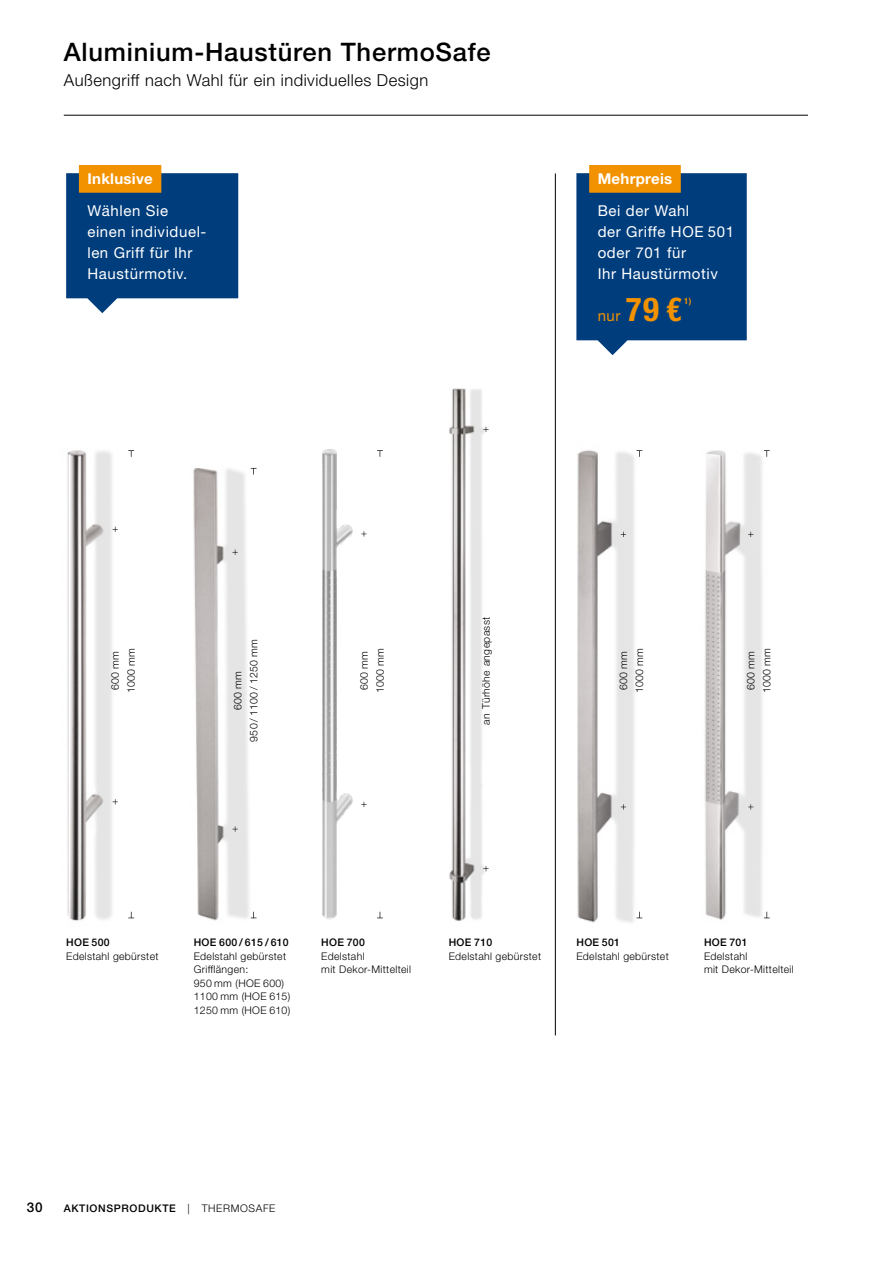
<style>
.page{position:relative;width:893px;height:1263px;background:#fff}
.page>*{position:absolute;margin:0;border:0;box-sizing:border-box;transform-origin:0 0}
.t1{font:500 25.5px "Hoermann Helvetica Neue";letter-spacing:.03em;color:#000}
.t2{font:300 16.5px "Hoermann Helvetica Neue";letter-spacing:.03em;color:#000}
.t3{font:15px/21px "Hoermann Helvetica Neue Rm";letter-spacing:.04em;color:#fff}
.t4{font:700 15px "Hoermann Helvetica Neue";letter-spacing:.02em;color:#fff}
.t5{font:15px "Hoermann Helvetica Neue Rm";color:#f39200}
.t6{font:500 13.5px "Hoermann Helvetica Neue";color:#000}
.t7{font:300 10.5px/13.5px "Hoermann Helvetica Neue";letter-spacing:.03em;color:#000}
.t8{font:500 10.5px "Hoermann Helvetica Neue";letter-spacing:.03em;color:#000}
.t9{font:500 10.5px "Hoermann Helvetica Neue";letter-spacing:.06em;color:#000}
.t10{font:700 condensed 8.7px "Hoermann Helvetica Neue";color:#f39200}
.s1{font-family:"Hoermann Helvetica Neue";font-weight:700;font-stretch:condensed;font-size:33px}
.s2{font-weight:300}
</style>
<div class="page">
<img style="left:322px;top:449px;width:31px;height:471px">
<img style="left:193px;top:467px;width:64px;height:454px">
<img style="left:577px;top:450px;width:66px;height:473px">
<img style="left:704px;top:450px;width:66px;height:470px">
<img style="left:449px;top:388px;width:38px;height:533px">
<img style="left:67px;top:450px;width:49px;height:471px">
<svg style="left:576px;top:165px;width:171px;height:190px;background:#2a557e"></svg>
<svg style="left:66px;top:165px;width:172px;height:148px;background:#345b80"></svg>
<hr style="left:555px;top:173px;width:1px;height:862px;background:#000">
<svg style="left:128px;top:912px;width:6px;height:6px"></svg>
<svg style="left:128px;top:450px;width:6px;height:7px"></svg>
<svg style="left:251px;top:912px;width:6px;height:6px"></svg>
<svg style="left:251px;top:468px;width:6px;height:6px"></svg>
<svg style="left:483px;top:866px;width:6px;height:5px"></svg>
<svg style="left:483px;top:427px;width:6px;height:5px"></svg>
<svg style="left:361px;top:531px;width:6px;height:6px"></svg>
<svg style="left:361px;top:802px;width:6px;height:5px"></svg>
<svg style="left:232px;top:550px;width:6px;height:5px"></svg>
<svg style="left:232px;top:826px;width:6px;height:6px"></svg>
<svg style="left:113px;top:799px;width:5px;height:5px"></svg>
<svg style="left:113px;top:527px;width:5px;height:5px"></svg>
<svg style="left:621px;top:532px;width:5px;height:5px"></svg>
<svg style="left:621px;top:804px;width:5px;height:6px"></svg>
<svg style="left:748px;top:532px;width:5px;height:5px"></svg>
<svg style="left:748px;top:804px;width:5px;height:6px"></svg>
<svg style="left:377px;top:912px;width:6px;height:6px"></svg>
<svg style="left:764px;top:912px;width:6px;height:6px"></svg>
<svg style="left:636px;top:912px;width:6px;height:6px"></svg>
<svg style="left:377px;top:450px;width:6px;height:7px"></svg>
<svg style="left:764px;top:450px;width:6px;height:7px"></svg>
<svg style="left:636px;top:450px;width:6px;height:7px"></svg>
<hr style="left:64px;top:115px;width:744px;height:1px;background:#000">
<h1 class="t1" style="left:64px;top:34px;width:428px">Aluminium-Haustüren ThermoSafe</h1>
<h2 class="t2" style="left:64px;top:69px;width:366px">Außengriff nach Wahl für ein individuelles Design</h2>
<h3 class="t4" style="left:87px;top:168px;width:67px">Inklusive</h3>
<h3 class="t3" style="left:87px;top:199px;width:121px">Wählen Sie einen individuel&shy;len Griff für Ihr<br>Haustürmotiv.</h3>
<h3 class="t4" style="left:598px;top:168px;width:76px">Mehrpreis</h3>
<h3 class="t3" style="left:598px;top:199px;width:138px">Bei der Wahl<br>der Griffe HOE 501 oder 701 für<br>Ihr Haustürmotiv</h3>
<h3 class="t5" style="left:598px;top:305px;width:85px">nur <span class="s1">79 €</span></h3>
<p class="t10" style="left:684px;top:295px;width:9px">1)</p>
<p class="t7" style="left:108px;top:690px;width:40px;rotate:-90deg">600 mm</p>
<p class="t7" style="left:124px;top:693px;width:46px;rotate:-90deg">1000 mm</p>
<p class="t7" style="left:229px;top:742px;width:104px;line-height:16px;text-align:center;rotate:-90deg">600 mm<br>950 / 1100 / 1250 mm</p>
<p class="t7" style="left:479px;top:725px;width:109px;rotate:-90deg">an Türhöhe angepasst</p>
<p class="t7" style="left:355px;top:693px;width:46px;line-height:16px;rotate:-90deg">600 mm<br>1000 mm</p>
<p class="t7" style="left:759px;top:693px;width:46px;rotate:-90deg">1000 mm</p>
<p class="t7" style="left:632px;top:693px;width:46px;rotate:-90deg">1000 mm</p>
<p class="t7" style="left:616px;top:690px;width:40px;rotate:-90deg">600 mm</p>
<p class="t7" style="left:743px;top:690px;width:40px;rotate:-90deg">600 mm</p>
<p class="t8" style="left:66px;top:935px;width:45px">HOE 500</p>
<p class="t7" style="left:66px;top:949px;width:94px">Edelstahl gebürstet</p>
<p class="t8" style="left:194px;top:935px;width:97px">HOE 600 / 615 / 610</p>
<p class="t7" style="left:194px;top:949px;width:98px">Edelstahl gebürstet<br>Grifflängen:<br>950 mm (HOE 600)<br>1100 mm (HOE 615)<br>1250 mm (HOE 610)</p>
<p class="t8" style="left:321px;top:935px;width:45px">HOE 700</p>
<p class="t7" style="left:321px;top:949px;width:91px">Edelstahl<br>mit Dekor-Mittelteil</p>
<p class="t8" style="left:449px;top:935px;width:45px">HOE 710</p>
<p class="t7" style="left:449px;top:949px;width:94px">Edelstahl gebürstet</p>
<p class="t8" style="left:576px;top:935px;width:45px">HOE 501</p>
<p class="t7" style="left:576px;top:949px;width:94px">Edelstahl gebürstet</p>
<p class="t8" style="left:704px;top:935px;width:45px">HOE 701</p>
<p class="t7" style="left:704px;top:949px;width:91px">Edelstahl<br>mit Dekor-Mittelteil</p>
<p class="t6" style="left:27px;top:1198px;width:17px">30</p>
<p class="t9" style="left:64px;top:1201px;width:213px">AKTIONSPRODUKTE <span class="s2">| THERMOSAFE</span></p>
</div>
